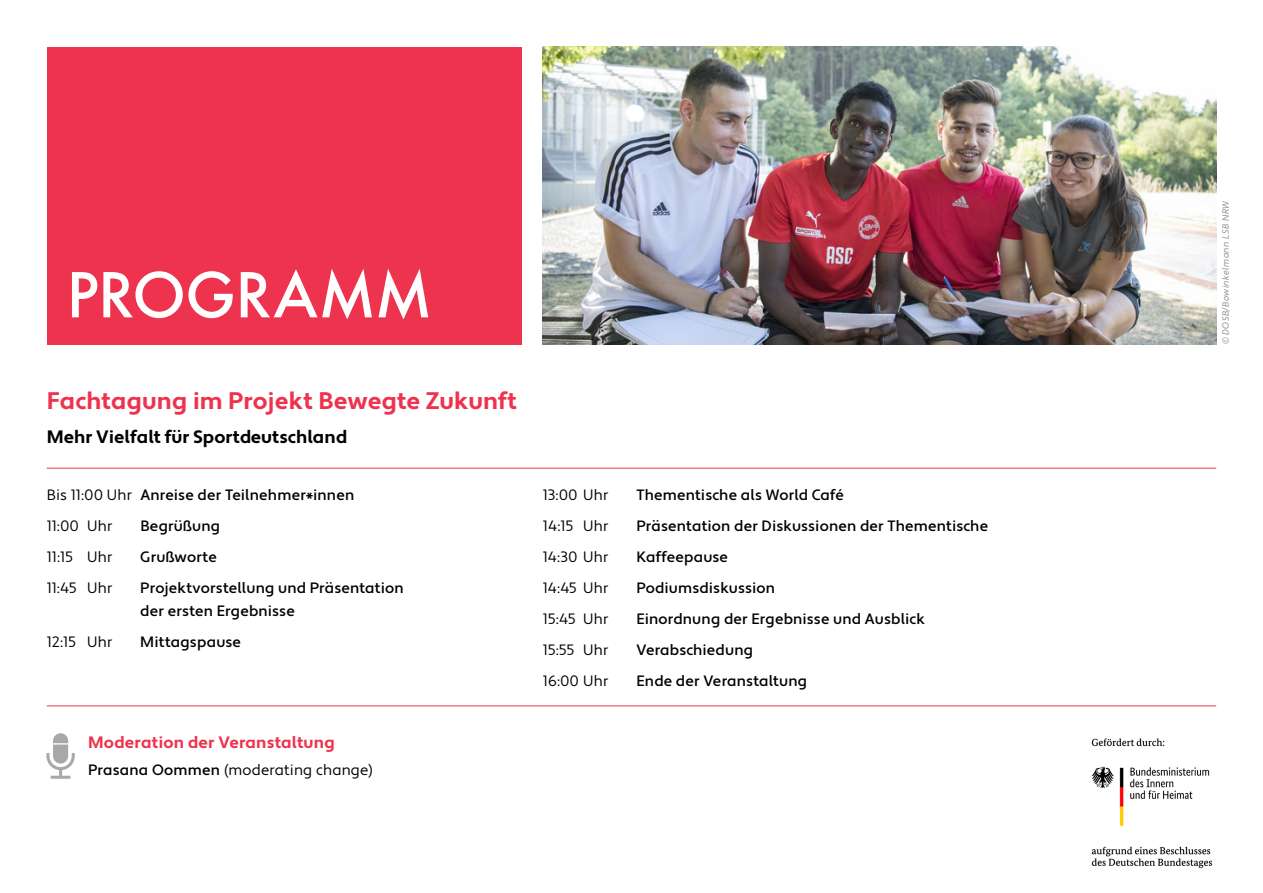
<style>
.page{position:relative;width:1263px;height:893px;background:#fff}
.page>*{position:absolute;margin:0;border:0;box-sizing:border-box;transform-origin:0 0}
.t1{font:500 60px "Futura";letter-spacing:-.01em;color:#fff}
.t2{font:700 24px "Apertura";letter-spacing:.005em;color:#ee334e}
.t3{font:700 18px "Apertura";color:#000}
.t4{font:700 16.5px "Apertura";letter-spacing:.01em;color:#ee334e}
.t5{font:500 15px/31px "Apertura";letter-spacing:.01em;color:#000}
.t6{font:15px "Apertura";letter-spacing:.01em;color:#000}
.t7{font:9px "Apertura Obliq";letter-spacing:.025em;color:#878787}
.s1{font-weight:400}
.s2{font-weight:500}
</style>
<div class="page">
<img style="left:1091px;top:738px;width:122px;height:131px">
<div style="left:47px;top:47px;width:475px;height:297px;background:#ee334e"></div>
<img style="left:543px;top:47px;width:673px;height:297px">
<svg style="left:46px;top:733px;width:29px;height:46px"></svg>
<hr style="left:47px;top:468px;width:1169px;height:1px;background:#ee334e">
<hr style="left:47px;top:705px;width:1169px;height:1px;background:#ee334e">
<h1 class="t1" style="left:67px;top:254px;width:367px">PROGRAMM</h1>
<h2 class="t2" style="left:47px;top:386px;width:472px">Fachtagung im Projekt Bewegte Zukunft</h2>
<p class="t3" style="left:47px;top:426px;width:302px">Mehr Vielfalt für Sportdeutschland</p>
<p class="t5" style="left:47px;top:480px;width:309px"><span class="s1">Bis 11:00 Uhr</span> Anreise der Teilnehmer*innen<br><span class="s1">11:00 Uhr</span></p>
<p class="t5" style="left:140px;top:511px;width:81px">Begrüßung</p>
<p class="t6" style="left:47px;top:548px;width:67px">11:15 Uhr</p>
<p class="t5" style="left:140px;top:542px;width:78px">Grußworte</p>
<p class="t6" style="left:47px;top:579px;width:67px">11:45 Uhr</p>
<p class="t5" style="left:140px;top:577px;width:265px;line-height:22.5px">Projektvorstellung und Präsentation der ersten Ergebnisse</p>
<p class="t6" style="left:47px;top:633px;width:67px">12:15 Uhr</p>
<p class="t5" style="left:140px;top:627px;width:102px">Mittagspause</p>
<p class="t4" style="left:88px;top:732px;width:248px">Moderation der Veranstaltung</p>
<p class="t6" style="left:88px;top:760px;width:286px"><span class="s2">Prasana Oommen</span> (moderating change)</p>
<p class="t6" style="left:543px;top:486px;width:67px">13:00 Uhr</p>
<p class="t5" style="left:636px;top:480px;width:209px">Thementische als World Café</p>
<p class="t6" style="left:543px;top:517px;width:67px">14:15 Uhr</p>
<p class="t5" style="left:636px;top:511px;width:353px">Präsentation der Diskussionen der Thementische</p>
<p class="t6" style="left:543px;top:548px;width:67px">14:30 Uhr</p>
<p class="t5" style="left:636px;top:542px;width:93px">Kaffeepause</p>
<p class="t6" style="left:543px;top:579px;width:67px">14:45 Uhr</p>
<p class="t5" style="left:636px;top:573px;width:140px">Podiumsdiskussion</p>
<p class="t6" style="left:543px;top:610px;width:67px">15:45 Uhr</p>
<p class="t5" style="left:636px;top:604px;width:290px">Einordnung der Ergebnisse und Ausblick</p>
<p class="t6" style="left:543px;top:641px;width:67px">15:55 Uhr</p>
<p class="t5" style="left:636px;top:635px;width:118px">Verabschiedung</p>
<p class="t6" style="left:543px;top:672px;width:67px">16:00 Uhr</p>
<p class="t5" style="left:636px;top:666px;width:172px">Ende der Veranstaltung</p>
<p class="t7" style="left:1220px;top:344px;width:145px;rotate:-90deg">© DOSB/Bowinkelmann LSB NRW</p>
</div>
